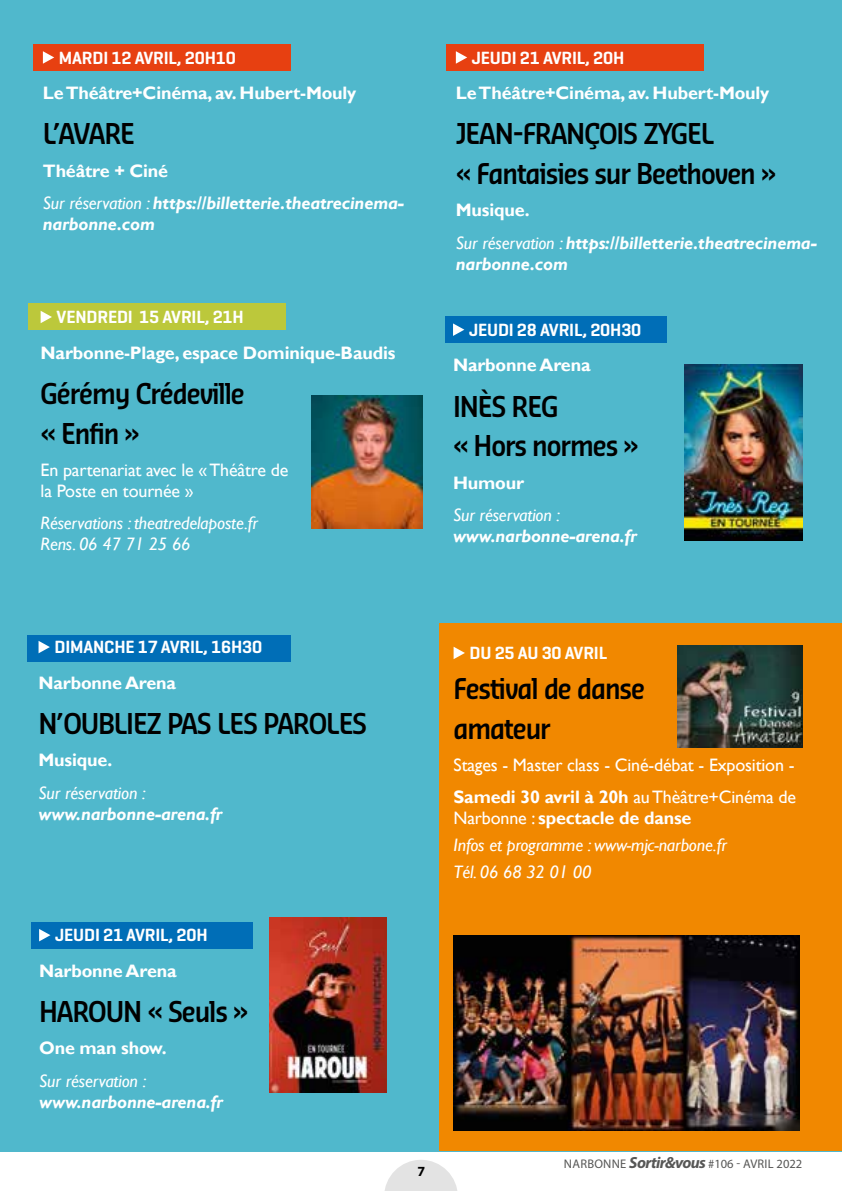
<style>
.page{position:relative;width:842px;height:1191px;background:#fff}
.page>*{position:absolute;margin:0;border:0;box-sizing:border-box;transform-origin:0 0}
.t1{font:600 28px/39.6px "Sansa Con Pro";letter-spacing:-.04em;color:#000}
.t2{font:italic 700 18px/32.4px "Gill Sans";letter-spacing:-.01em;color:#fff}
.t3{font:italic 18px/26.6px "Gill Sans";letter-spacing:-.01em;color:#fff}
.t4{font:700 18px "Gill Sans";letter-spacing:-.01em;color:#fff}
.t5{font:18px/21px "Gill Sans";letter-spacing:-.01em;color:#fff}
.t6{font:600 18px "Geogrotesque";letter-spacing:-.01em;color:#fff}
.t7{font:700 14px "Myriad Pro";color:#000}
.t8{font:12.6px "Myriad Pro";letter-spacing:.02em;color:#575756}
.s1{font-style:normal}
.s2{font-weight:400}
.s3{font-weight:700}
.s4{font-weight:700;font-style:normal}
.s5{font-weight:700;font-style:italic;font-size:16.2px}
</style>
<div class="page">
<div style="left:0;top:0;width:842px;height:1151px;background:#50b8cc"></div>
<div style="left:27px;top:635px;width:264px;height:27px;background:#006eb7"></div>
<svg style="left:39px;top:641px;width:11px;height:12px"></svg>
<div style="left:32px;top:921px;width:221px;height:27px;background:#006eb7"></div>
<svg style="left:39px;top:929px;width:11px;height:12px"></svg>
<div style="left:28px;top:303px;width:258px;height:27px;background:#bcc83b"></div>
<svg style="left:41px;top:311px;width:11px;height:12px"></svg>
<div style="left:446px;top:316px;width:221px;height:27px;background:#006eb7"></div>
<svg style="left:453px;top:323px;width:11px;height:13px"></svg>
<div style="left:33px;top:44px;width:258px;height:27px;background:#e74011"></div>
<svg style="left:43px;top:51px;width:11px;height:13px"></svg>
<div style="left:446px;top:44px;width:258px;height:27px;background:#e74011"></div>
<svg style="left:456px;top:51px;width:11px;height:13px"></svg>
<img style="left:269px;top:917px;width:117px;height:175px">
<img style="left:685px;top:364px;width:118px;height:177px">
<img style="left:312px;top:395px;width:111px;height:133px">
<div style="left:439px;top:623px;width:403px;height:528px;background:#f18800"></div>
<svg style="left:454px;top:647px;width:11px;height:12px"></svg>
<img style="left:454px;top:935px;width:346px;height:195px">
<img style="left:678px;top:645px;width:124px;height:102px">
<svg style="left:385px;top:1160px;width:72px;height:31px"></svg>
<p class="t6" style="left:59px;top:46px;width:178px">MARDI 12 AVRIL, 20H10</p>
<p class="t4" style="left:43px;top:82px;width:315px">Le Théâtre+Cinéma, av. Hubert-Mouly</p>
<h1 class="t1" style="left:43px;top:113px;width:94px">L’AVARE</h1>
<p class="t2" style="left:43px;top:155px;width:363px"><span class="s1">Théâtre + Ciné<br></span><span class="s2">Sur réservation :</span> https://billetterie.theatrecinema-</p>
<p class="t2" style="left:43px;top:208px;width:114px">narbonne.com</p>
<p class="t6" style="left:57px;top:306px;width:189px">VENDREDI 15 AVRIL, 21H</p>
<p class="t4" style="left:41px;top:342px;width:356px">Narbonne-Plage, espace Dominique-Baudis</p>
<h1 class="t1" style="left:41px;top:372px;width:206px">Gérémy Crédeville « Enfin »</h1>
<p class="t5" style="left:41px;top:460px;width:249px">En partenariat avec le « Théâtre de la Poste en tournée »</p>
<p class="t3" style="left:41px;top:513px;width:219px;line-height:21px">Réservations : theatredelaposte.fr<br>Rens. 06 47 71 25 66</p>
<p class="t6" style="left:472px;top:46px;width:154px">JEUDI 21 AVRIL, 20H</p>
<p class="t4" style="left:456px;top:82px;width:315px">Le Théâtre+Cinéma, av. Hubert-Mouly</p>
<h1 class="t1" style="left:456px;top:113px;width:322px">JEAN-FRANÇOIS ZYGEL<br>« Fantaisies sur Beethoven »</h1>
<p class="t2" style="left:456px;top:195px;width:363px"><span class="s1">Musique.<br></span><span class="s2">Sur réservation :</span> https://billetterie.theatrecinema-</p>
<p class="t2" style="left:456px;top:248px;width:114px">narbonne.com</p>
<p class="t6" style="left:469px;top:318px;width:174px">JEUDI 28 AVRIL, 20H30</p>
<p class="t4" style="left:453px;top:354px;width:139px">Narbonne Arena</p>
<h1 class="t1" style="left:453px;top:385px;width:187px">INÈS REG<br>« Hors normes »</h1>
<p class="t4" style="left:453px;top:472px;width:73px">Humour</p>
<p class="t3" style="left:453px;top:502px;width:109px">Sur réservation :</p>
<p class="t2" style="left:453px;top:520px;width:185px">www.narbonne-arena.fr</p>
<p class="t6" style="left:55px;top:636px;width:209px">DIMANCHE 17 AVRIL, 16H30</p>
<p class="t4" style="left:39px;top:672px;width:139px">Narbonne Arena</p>
<h1 class="t1" style="left:39px;top:702px;width:330px">N’OUBLIEZ PAS LES PAROLES</h1>
<p class="t4" style="left:39px;top:749px;width:75px">Musique.</p>
<p class="t3" style="left:39px;top:779px;width:109px">Sur réservation :</p>
<p class="t2" style="left:39px;top:798px;width:185px">www.narbonne-arena.fr</p>
<p class="t6" style="left:55px;top:924px;width:154px">JEUDI 21 AVRIL, 20H</p>
<p class="t4" style="left:39px;top:960px;width:139px">Narbonne Arena</p>
<h1 class="t1" style="left:39px;top:990px;width:211px">HAROUN « Seuls »</h1>
<p class="t4" style="left:39px;top:1037px;width:129px">One man show.</p>
<p class="t3" style="left:39px;top:1067px;width:109px">Sur réservation :</p>
<p class="t2" style="left:39px;top:1086px;width:185px">www.narbonne-arena.fr</p>
<p class="t6" style="left:470px;top:642px;width:139px">DU 25 AU 30 AVRIL</p>
<h1 class="t1" style="left:454px;top:667px;width:193px">Festival de danse amateur</h1>
<p class="t5" style="left:454px;top:749px;width:344px;line-height:32.4px">Stages - Master class - Ciné-débat - Exposition -<br><span class="s3">Samedi 30 avril à 20h</span> au Thèâtre+Cinéma de</p>
<p class="t3" style="left:454px;top:805px;width:275px"><span class="s1">Narbonne :</span> <span class="s4">spectacle de danse<br></span>Infos et programme : www-mjc-narbone.fr<br>Tél. 06 68 32 01 00</p>
<p class="t7" style="left:418px;top:1162px;width:9px">7</p>
<p class="t8" style="left:564px;top:1155px;width:240px">NARBONNE <span class="s5">Sortir&amp;vous</span> #106 - AVRIL 2022</p>
</div>
